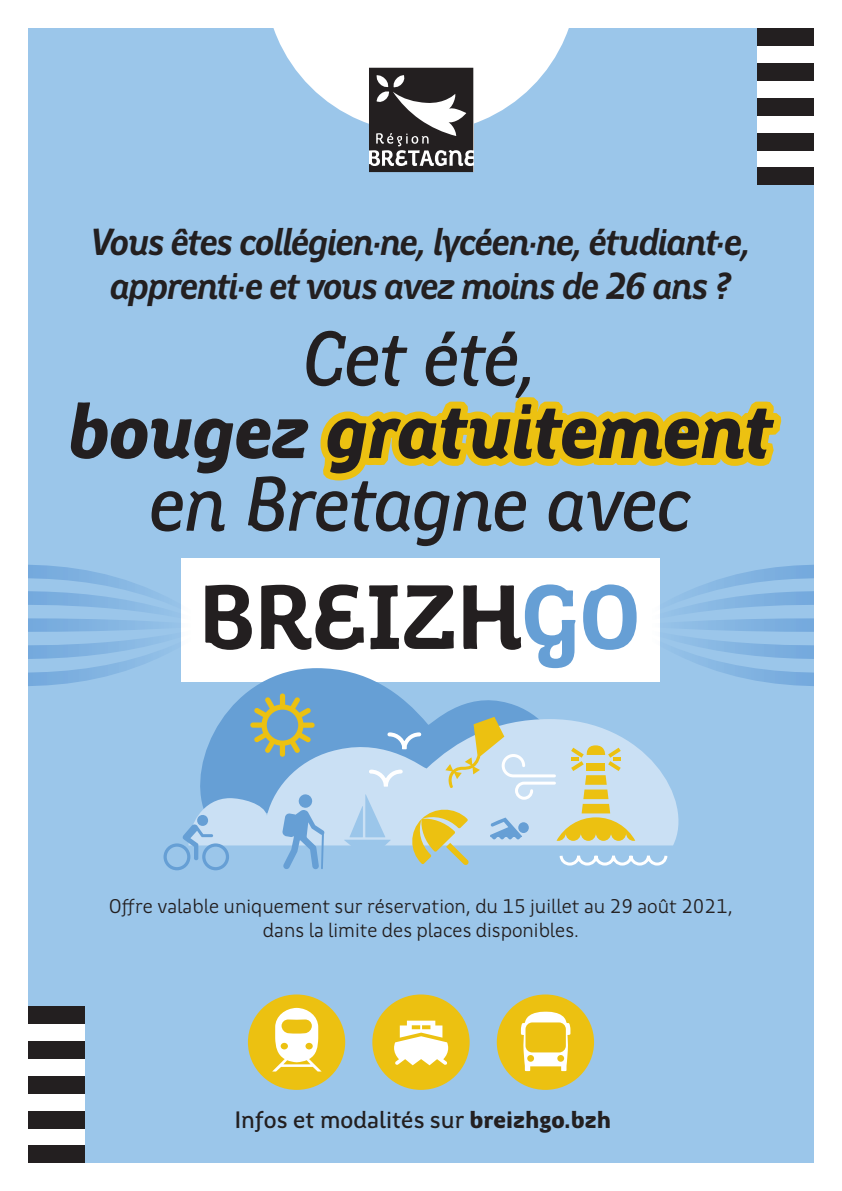
<style>
.page{position:relative;width:842px;height:1191px;background:#fff}
.page>*{position:absolute;margin:0;border:0;box-sizing:border-box;transform-origin:0 0}
.t1{font:italic 500 78px/72.6px "Region Bretagne New";letter-spacing:-.02em;color:#231f20;text-align:center}
.t2{font:italic 700 38px/43.4px "Region Bretagne New";letter-spacing:-.04em;color:#231f20;text-align:center}
.t3{font:500 24px "Region Bretagne New";color:#231f20}
.t4{font:20px/24px "Region Bretagne New";color:#231f20;text-align:center}
.s1{font-weight:900}
.s2{font-weight:900;color:#ecc111}
</style>
<div class="page">
<div style="left:28px;top:28px;width:786px;height:1134px;background:#9bc6ea"></div>
<svg style="left:273px;top:28px;width:296px;height:144px"></svg>
<div style="left:497px;top:994px;width:97px;height:95px;background:#ecc111;border-radius:50%"></div>
<svg style="left:521px;top:1011px;width:49px;height:60px"></svg>
<div style="left:372px;top:994px;width:98px;height:95px;background:#ecc111;border-radius:50%"></div>
<svg style="left:394px;top:1020px;width:54px;height:45px"></svg>
<div style="left:248px;top:994px;width:97px;height:95px;background:#ecc111;border-radius:50%"></div>
<svg style="left:272px;top:1007px;width:49px;height:64px"></svg>
<div style="left:28px;top:1006px;width:57px;height:156px;background:#fff"></div>
<div style="left:28px;top:1041px;width:57px;height:17px;background:#231f20"></div>
<div style="left:28px;top:1006px;width:57px;height:17px;background:#231f20"></div>
<div style="left:28px;top:1076px;width:57px;height:17px;background:#231f20"></div>
<div style="left:28px;top:1111px;width:57px;height:17px;background:#231f20"></div>
<div style="left:28px;top:1145px;width:57px;height:17px;background:#231f20"></div>
<div style="left:757px;top:28px;width:57px;height:157px;background:#fff"></div>
<div style="left:757px;top:63px;width:57px;height:18px;background:#231f20"></div>
<div style="left:757px;top:28px;width:57px;height:18px;background:#231f20"></div>
<div style="left:757px;top:98px;width:57px;height:18px;background:#231f20"></div>
<div style="left:757px;top:133px;width:57px;height:18px;background:#231f20"></div>
<div style="left:757px;top:167px;width:57px;height:18px;background:#231f20"></div>
<svg style="left:28px;top:558px;width:786px;height:312px"></svg>
<h2 class="t2" style="left:91px;top:221px;width:662px">Vous êtes collégien·ne, lycéen·ne, étudiant·e, apprenti·e et vous avez moins de 26 ans ?</h2>
<h1 class="t1" style="left:69px;top:324px;width:706px">Cet été,<br><span class="s1">bougez</span> <span class="s2">gratuitement </span>en Bretagne avec</h1>
<p class="t4" style="left:109px;top:894px;width:625px">Offre valable uniquement sur réservation, du 15 juillet au 29 août 2021, dans la limite des places disponibles.</p>
<p class="t3" style="left:235px;top:1107px;width:378px">Infos et modalités sur <span class="s1">breizhgo.bzh</span></p>
</div>
